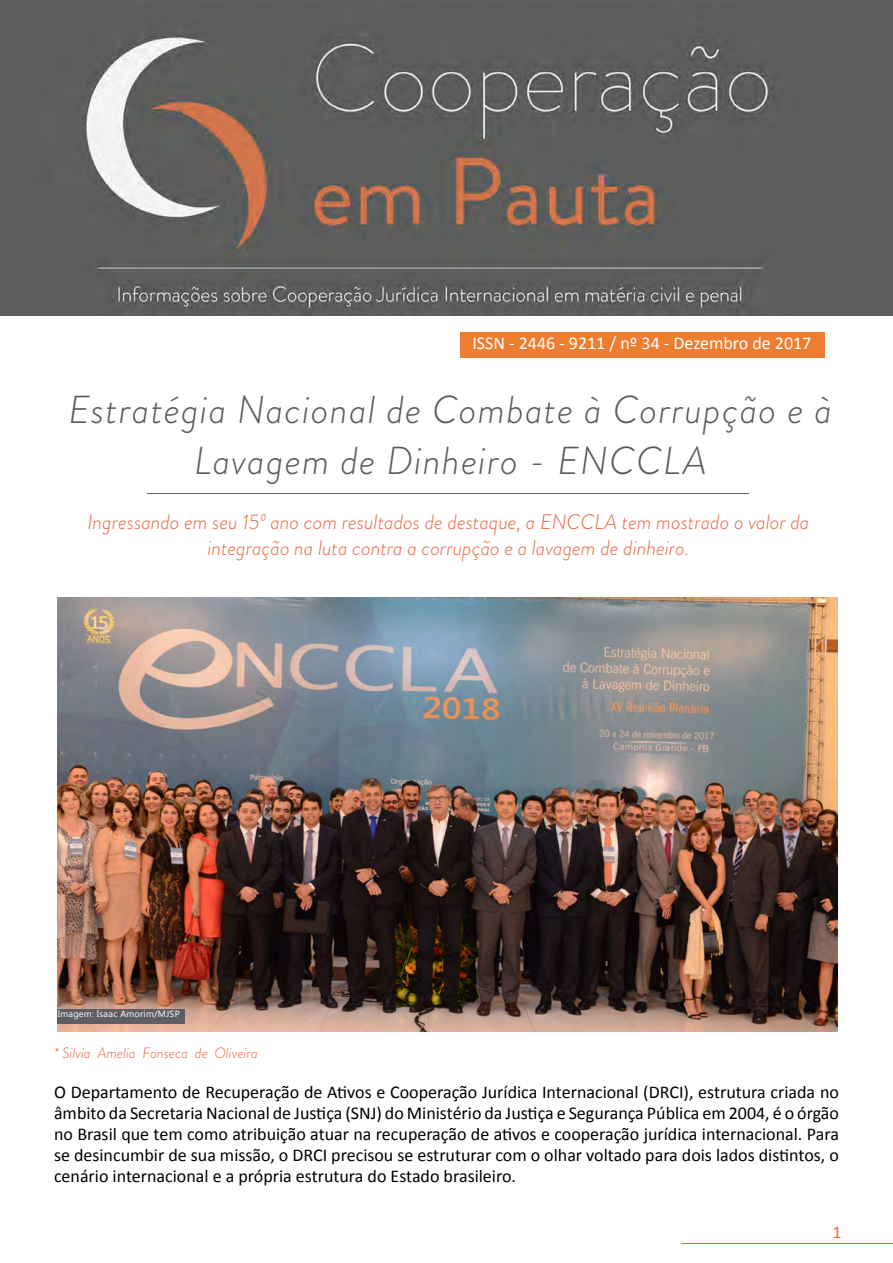
<style>
.page{position:relative;width:893px;height:1263px;background:#fff}
.page>*{position:absolute;margin:0;border:0;box-sizing:border-box;transform-origin:0 0}
.t1{font:italic 300 39px/51px "Brandon Grotesque";letter-spacing:.03em;color:#605a5c;text-align:center}
.t2{font:italic 300 21px/25.2px "Brandon Grotesque";color:#ec6744;text-align:center}
.t3{font:18px/21px "Calibri";color:#000;text-align:justify}
.t4{font:18px "Calibri";color:#fff}
.t5{font:18px "Calibri";color:#ec6744}
.t6{font:italic 300 15px "Brandon Grotesque";color:#ec6744}
.t7{font:9px "Segoe UI";letter-spacing:.03em;color:#fff}
</style>
<div class="page">
<hr style="left:681px;top:1243px;width:212px;height:1px;background:#ec6744">
<hr style="left:148px;top:493px;width:601px;height:1px;background:#5e5d60">
<div style="left:460px;top:332px;width:365px;height:26px;background:#ed7d31"></div>
<img style="left:0;top:0;width:893px;height:316px">
<img style="left:58px;top:597px;width:779px;height:434px">
<div style="left:58px;top:1009px;width:127px;height:14px;background:#605e62"></div>
<p class="t4" style="left:472px;top:332px;width:340px">ISSN - 2446 - 9211 / nº 34 - Dezembro de 2017</p>
<h1 class="t1" style="left:69px;top:384px;width:765px">Estratégia Nacional de Combate à Corrupção e à<br>Lavagem de Dinheiro - ENCCLA</h1>
<p class="t2" style="left:87px;top:510px;width:723px">Ingressando em seu 15º ano com resultados de destaque, a ENCCLA tem mostrado o valor da integração na luta contra a corrupção e a lavagem de dinheiro.</p>
<p class="t7" style="left:58px;top:1007px;width:123px">Imagem: Isaac Amorim/MJSP</p>
<p class="t6" style="left:54px;top:1042px;width:205px">* Silvia Amelia Fonseca de Oliveira</p>
<p class="t3" style="left:54px;top:1081px;width:786px">O Departamento de Recuperação de Ativos e Cooperação Jurídica Internacional (DRCI), estrutura criada no âmbito da Secretaria Nacional de Justiça (SNJ) do Ministério da Justiça e Segurança Pública em 2004, é o órgão no Brasil que tem como atribuição atuar na recuperação de ativos e cooperação jurídica internacional. Para se desincumbir de sua missão, o DRCI precisou se estruturar com o olhar voltado para dois lados distintos, o cenário internacional e a própria estrutura do Estado brasileiro.</p>
<p class="t5" style="left:832px;top:1221px;width:11px">1</p>
</div>
